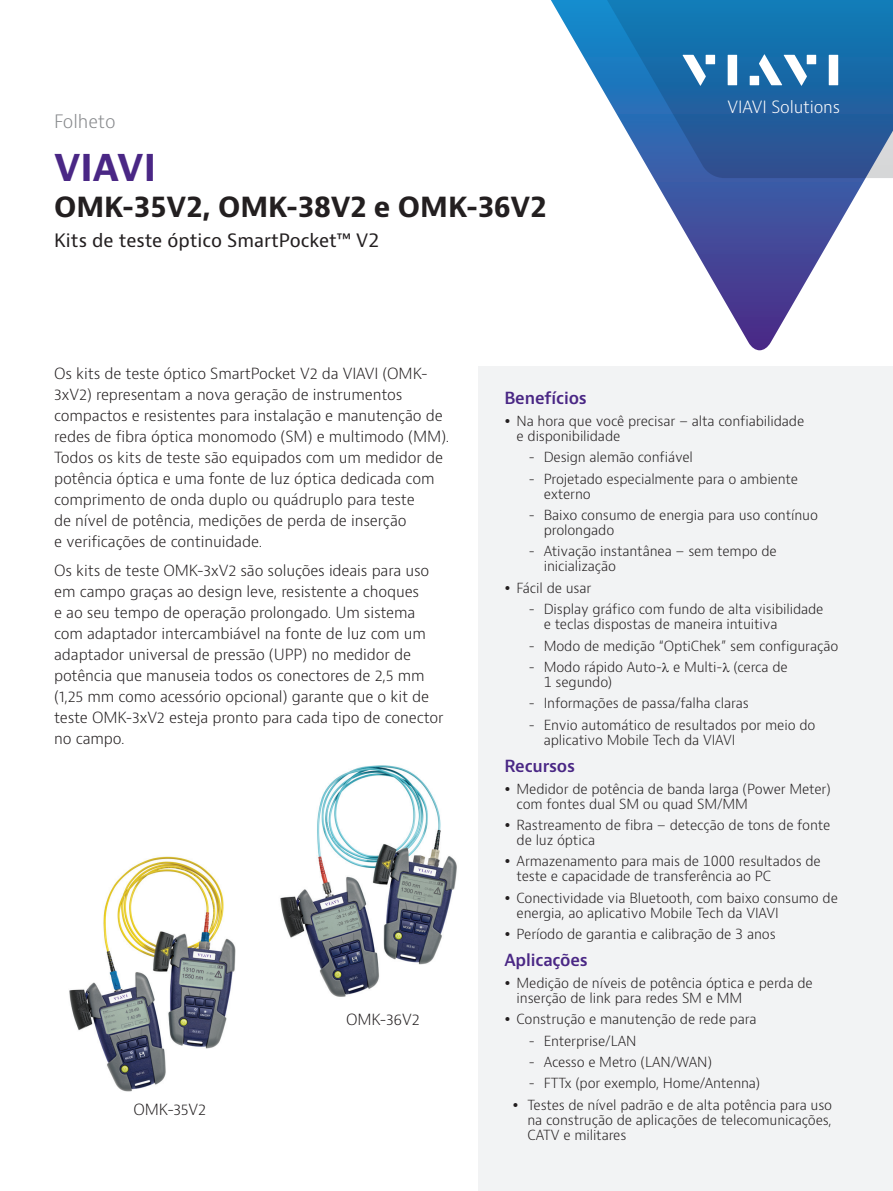
<style>
.page{position:relative;width:893px;height:1191px;background:#fff}
.page>*{position:absolute;margin:0;border:0;box-sizing:border-box;transform-origin:0 0}
.H1_Brand_Sub-Brand_2{font:700 36px "Bernino Sans";color:#4a2785}
.H2_Product_18_24{font:700 27px "Bernino Sans";color:#231f20}
.H3_Product_Descripto{font:18px "Bernino Sans";color:#231f20}
.P_DocType{font:300 18px "Bernino Sans";letter-spacing:-.005em;color:#87898c}
.t1{font:300 16.5px "Bernino Sans";letter-spacing:-.01em;color:#fff}
.H2_Bullet_Heading_Pu{font:600 16.35px "Bernino Sans";letter-spacing:-.01em;color:#4a2785}
.H2_Heading_Purple_12{font:600 16.35px "Bernino Sans";letter-spacing:-.01em;color:#4a2785}
.P_10_16{font:300 15px/21px "Bernino Sans";letter-spacing:-.01em;color:#231f20}
.t2{font:300 13.5px/15px "Bernino Sans";letter-spacing:-.01em;color:#231f20}
</style>
<div class="page">
<svg style="left:653px;top:178px;width:213px;height:172px"></svg>
<svg style="left:551px;top:0;width:342px;height:178px"></svg>
<svg style="left:682px;top:55px;width:24px;height:31px"></svg>
<div style="left:706px;top:55px;width:9px;height:9px;background:#fff"></div>
<div style="left:728px;top:55px;width:9px;height:30px;background:#fff"></div>
<div style="left:807px;top:55px;width:9px;height:9px;background:#fff"></div>
<div style="left:829px;top:55px;width:9px;height:30px;background:#fff"></div>
<svg style="left:759px;top:54px;width:48px;height:32px"></svg>
<div style="left:750px;top:76px;width:9px;height:9px;background:#fff"></div>
<div style="left:478px;top:367px;width:415px;height:824px;background:#f2f3f4"></div>
<img style="left:280px;top:765px;width:177px;height:232px">
<img style="left:69px;top:856px;width:167px;height:236px">
<p class="P_DocType" style="left:54px;top:109px;width:63px">Folheto</p>
<p class="H1_Brand_Sub-Brand_2" style="left:54px;top:144px;width:104px">VIAVI</p>
<p class="H2_Product_18_24" style="left:54px;top:189px;width:494px">OMK-35V2, OMK-38V2 e OMK-36V2</p>
<p class="H3_Product_Descripto" style="left:54px;top:228px;width:327px">Kits de teste óptico SmartPocket™ V2</p>
<p class="t1" style="left:728px;top:96px;width:114px">VIAVI Solutions</p>
<p class="P_10_16" style="left:54px;top:363px;width:397px">Os kits de teste óptico SmartPocket V2 da VIAVI (OMK-3xV2) representam a nova geração de instrumentos compactos e resistentes para instalação e manutenção de redes de fibra óptica monomodo (SM) e multimodo (MM).<br>Todos os kits de teste são equipados com um medidor de potência óptica e uma fonte de luz óptica dedicada com comprimento de onda duplo ou quádruplo para teste<br>de nível de potência, medições de perda de inserção<br>e verificações de continuidade.</p>
<p class="P_10_16" style="left:54px;top:560px;width:391px">Os kits de teste OMK-3xV2 são soluções ideais para uso em campo graças ao design leve, resistente a choques<br>e ao seu tempo de operação prolongado. Um sistema com adaptador intercambiável na fonte de luz com um adaptador universal de pressão (UPP) no medidor de potência que manuseia todos os conectores de 2,5 mm (1,25 mm como acessório opcional) garante que o kit de teste OMK-3xV2 esteja pronto para cada tipo de conector no campo.</p>
<p class="P_10_16" style="left:134px;top:1098px;width:74px">OMK-35V2</p>
<p class="P_10_16" style="left:346px;top:1009px;width:75px">OMK-36V2</p>
<p class="H2_Heading_Purple_12" style="left:504px;top:388px;width:84px">Benefícios</p>
<p class="t2" style="left:517px;top:414px;width:289px">Na hora que você precisar – alta confiabilidade e disponibilidade</p>
<p class="t2" style="left:529px;top:450px;width:166px">- Design alemão confiável</p>
<p class="t2" style="left:544px;top:471px;width:256px;text-indent:-15px">- Projetado especialmente para o ambiente externo</p>
<p class="t2" style="left:544px;top:508px;width:276px;text-indent:-15px">- Baixo consumo de energia para uso contínuo prolongado</p>
<p class="t2" style="left:544px;top:544px;width:235px;text-indent:-15px">- Ativação instantânea – sem tempo de inicialização</p>
<p class="t2" style="left:517px;top:580px;width:76px">Fácil de usar</p>
<p class="t2" style="left:544px;top:602px;width:281px;text-indent:-15px">- Display gráfico com fundo de alta visibilidade e teclas dispostas de maneira intuitiva</p>
<p class="t2" style="left:529px;top:638px;width:311px">- Modo de medição “OptiChek” sem configuração</p>
<p class="t2" style="left:544px;top:660px;width:246px;text-indent:-15px">- Modo rápido Auto- e Multi- (cerca de<br>1 segundo)</p>
<p class="t2" style="left:529px;top:696px;width:222px">- Informações de passa/falha claras</p>
<p class="t2" style="left:544px;top:717px;width:273px;text-indent:-15px">- Envio automático de resultados por meio do aplicativo Mobile Tech da VIAVI</p>
<p class="H2_Bullet_Heading_Pu" style="left:504px;top:755px;width:72px">Recursos</p>
<p class="t2" style="left:517px;top:781px;width:315px">Medidor de potência de banda larga (Power Meter) com fontes dual SM ou quad SM/MM</p>
<p class="t2" style="left:517px;top:817px;width:315px">Rastreamento de fibra – detecção de tons de fonte de luz óptica</p>
<p class="t2" style="left:517px;top:854px;width:306px">Armazenamento para mais de 1000 resultados de teste e capacidade de transferência ao PC</p>
<p class="t2" style="left:517px;top:890px;width:323px">Conectividade via Bluetooth, com baixo consumo de energia, ao aplicativo Mobile Tech da VIAVI</p>
<p class="t2" style="left:517px;top:927px;width:261px">Período de garantia e calibração de 3 anos</p>
<p class="H2_Bullet_Heading_Pu" style="left:504px;top:950px;width:85px">Aplicações</p>
<p class="t2" style="left:517px;top:975px;width:298px">Medição de níveis de potência óptica e perda de inserção de link para redes SM e MM</p>
<p class="t2" style="left:517px;top:1012px;width:241px">Construção e manutenção de rede para</p>
<p class="t2" style="left:529px;top:1033px;width:109px">- Enterprise/LAN</p>
<p class="t2" style="left:529px;top:1054px;width:185px">- Acesso e Metro (LAN/WAN)</p>
<p class="t2" style="left:529px;top:1076px;width:233px">- FTTx (por exemplo, Home/Antenna)</p>
<p class="t2" style="left:527px;top:1097px;width:306px;text-align:justify">Testes de nível padrão e de alta potência para uso na construção de aplicações de telecomunicações, CATV e militares</p>
</div>
